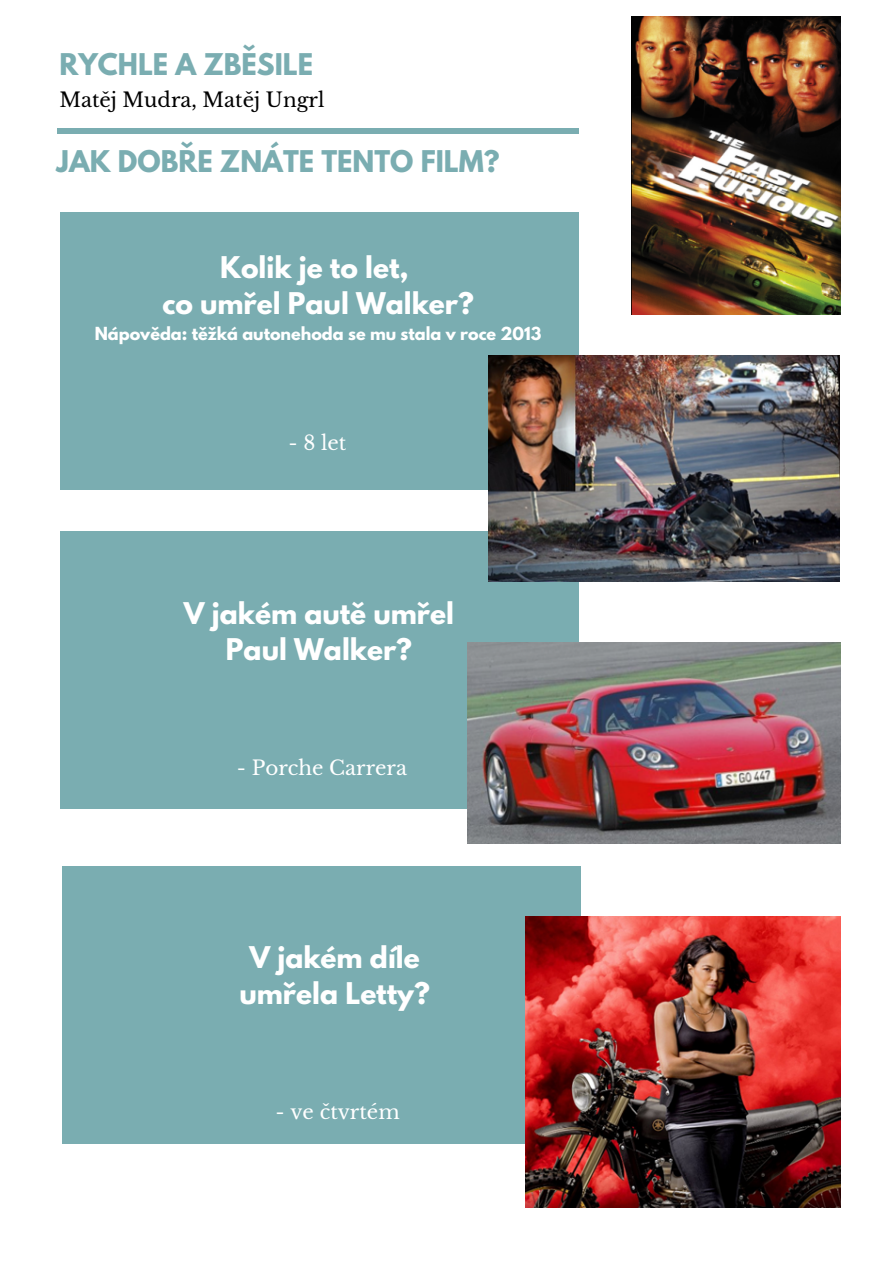
<style>
.page{position:relative;width:894px;height:1264px;background:#fff}
.page>*{position:absolute;margin:0;border:0;box-sizing:border-box;transform-origin:0 0}
.t1{font:700 26.55px "League Spartan";color:#fff}
.t2{font:700 26.55px "League Spartan";color:#7aadb1}
.t3{font:19.8px "Libre Baskerville";color:#fff}
.t4{font:19.8px "Libre Baskerville";color:#000}
.t5{font:700 16.05px "League Spartan";color:#fff}
</style>
<div class="page">
<div style="left:62px;top:866px;width:518px;height:277px;background:#7aadb1"></div>
<div style="left:57px;top:128px;width:521px;height:5px;background:#7aadb1"></div>
<div style="left:60px;top:213px;width:518px;height:277px;background:#7aadb1"></div>
<div style="left:60px;top:531px;width:518px;height:277px;background:#7aadb1"></div>
<img style="left:631px;top:17px;width:209px;height:297px">
<img style="left:488px;top:355px;width:351px;height:226px">
<img style="left:467px;top:642px;width:372px;height:201px">
<img style="left:525px;top:916px;width:314px;height:291px">
<p class="t2" style="left:59px;top:52px;width:255px">RYCHLE A ZBĚSILE</p>
<p class="t4" style="left:59px;top:88px;width:266px">Matěj Mudra, Matěj Ungrl</p>
<p class="t2" style="left:57px;top:148px;width:444px">JAK DOBŘE ZNÁTE TENTO FILM?</p>
<p class="t1" style="left:220px;top:254px;width:190px">Kolik je to let,</p>
<p class="t1" style="left:162px;top:290px;width:313px">co umřel Paul Walker?</p>
<p class="t5" style="left:95px;top:325px;width:448px">Nápověda: těžká autonehoda se mu stala v roce 2013</p>
<p class="t3" style="left:288px;top:431px;width:59px">- 8 let</p>
<p class="t1" style="left:184px;top:600px;width:271px">V jakém autě umřel</p>
<p class="t1" style="left:226px;top:636px;width:187px">Paul Walker?</p>
<p class="t3" style="left:237px;top:756px;width:172px">- Porche Carrera</p>
<p class="t1" style="left:249px;top:944px;width:172px">V jakém díle</p>
<p class="t1" style="left:239px;top:980px;width:192px">umřela Letty?</p>
<p class="t3" style="left:275px;top:1100px;width:125px">- ve čtvrtém</p>
</div>
